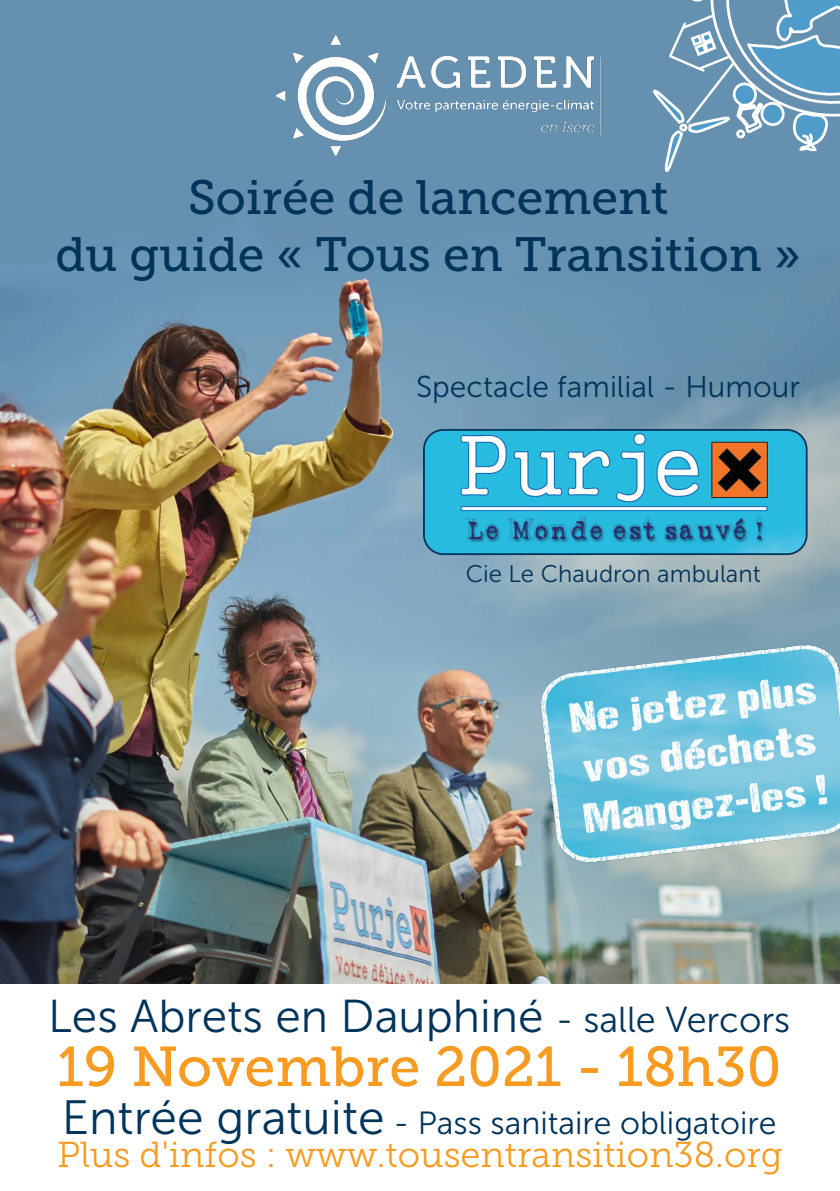
<style>
.page{position:relative;width:840px;height:1191px;background:#fff}
.page>*{position:absolute;margin:0;border:0;box-sizing:border-box;transform-origin:0 0}
.t1{font:56px "Museo Slab 500";color:#f89b20}
.t2{font:48px "Museo Slab 500";color:#00345a}
.t3{font:46px "Museo Sans 300";color:#00345a}
.t4{font:36px "Museo Slab 300";color:#f89b20}
.t5{font:32px "Museo Sans 300";color:#00345a}
.t6{font:30px "Museo Sans 300";color:#00345a}
.t7{font:24px "Museo Sans 300";color:#00345a}
.s1{font-size:36px}
.s2{font-size:48px}
</style>
<div class="page">
<img style="left:0;top:0;width:839px;height:984px">
<img style="left:423px;top:430px;width:383px;height:124px">
<div style="left:423px;top:429px;width:384px;height:126px;border:2px solid #00345a;border-radius:19px"></div>
<img style="left:179px;top:0;width:471px;height:173px">
<img style="left:532px;top:634px;width:307px;height:241px">
<svg style="left:650px;top:0;width:190px;height:201px;background:#739ebd"></svg>
<p class="t2" style="left:188px;top:170px;width:481px">Soirée de lancement</p>
<p class="t2" style="left:55px;top:228px;width:746px">du guide « Tous en Transition »</p>
<p class="t6" style="left:416px;top:371px;width:385px">Spectacle familial - Humour</p>
<p class="t7" style="left:465px;top:560px;width:296px">Cie Le Chaudron ambulant</p>
<p class="t3" style="left:48px;top:991px;width:743px">Les Abrets en Dauphiné <span class="s1">- salle Vercors</span></p>
<p class="t1" style="left:57px;top:1035px;width:725px">19 Novembre 2021 - 18h30</p>
<p class="t5" style="left:62px;top:1105px;width:716px"><span class="s2">Entrée gratuite</span> - Pass sanitaire obligatoire</p>
<p class="t4" style="left:57px;top:1134px;width:726px">Plus d'infos : www.tousentransition38.org</p>
</div>
